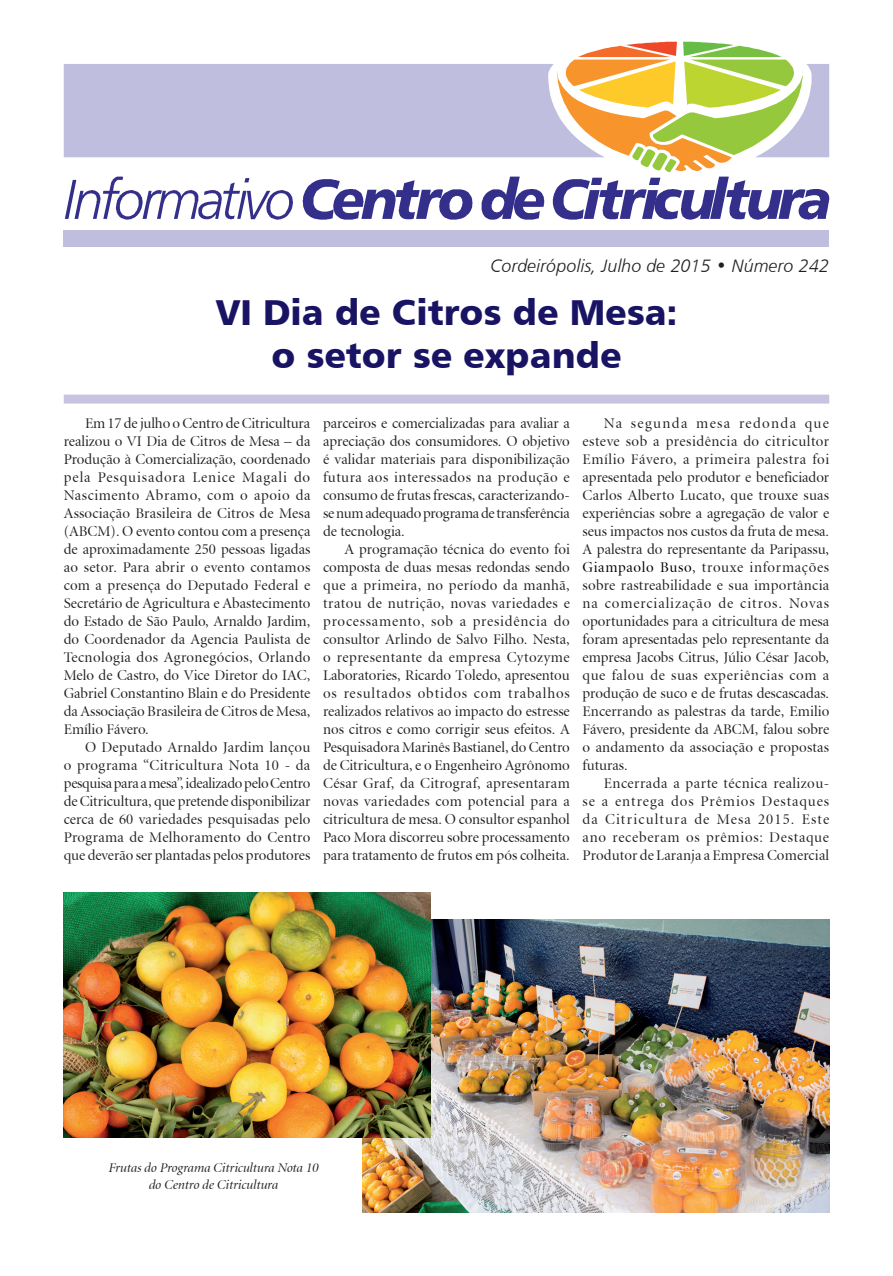
<style>
.page{position:relative;width:893px;height:1276px;background:#fff}
.page>*{position:absolute;margin:0;border:0;box-sizing:border-box;transform-origin:0 0}
.t1{font:36px/43.2px "Humanist 777 BT Black B";color:#191364;text-align:center}
.t2{font:18px "Humanist 777 BT Light Italic B";color:#231f20}
.t3{font:15px/18px "Atlante Display S Si Display";color:#231f20;text-align:justify}
.t4{font:italic 13.5px/16.5px "Atlante Display S Si Display";color:#231f20;text-align:center}
.s1{color:#000}
</style>
<div class="page">
<div style="left:64px;top:64px;width:489px;height:93px;background:#bfbede"></div>
<div style="left:64px;top:230px;width:765px;height:17px;background:#bfbede"></div>
<svg style="left:65px;top:177px;width:228px;height:43px"></svg>
<svg style="left:553px;top:42px;width:276px;height:178px"></svg>
<svg style="left:482px;top:177px;width:62px;height:43px"></svg>
<svg style="left:303px;top:179px;width:170px;height:41px"></svg>
<div style="left:64px;top:394px;width:765px;height:9px;background:#c6c4e1"></div>
<img style="left:363px;top:919px;width:466px;height:293px">
<img style="left:64px;top:892px;width:367px;height:245px">
<p class="t2" style="left:491px;top:254px;width:340px">Cordeirópolis, Julho de 2015 • Número 242</p>
<h1 class="t1" style="left:215px;top:290px;width:464px">VI Dia de Citros de Mesa: o setor se expande</h1>
<p class="t3" style="left:64px;top:414px;width:248px;text-indent:21px">Em 17 de julho o Centro de Citricultura realizou o VI Dia de Citros de Mesa – da Produção à Comercialização, coordenado pela Pesquisadora Lenice Magali do Nascimento Abramo, com o apoio da Associação Brasileira de Citros de Mesa (ABCM). O evento contou com a presença de aproximadamente 250 pessoas ligadas ao setor. Para abrir o evento contamos com a presença do Deputado Federal e Secretário de Agricultura e Abastecimento do Estado de São Paulo, Arnaldo Jardim, do Coordenador da Agencia Paulista de Tecnologia dos Agronegócios, Orlando Melo de Castro, do Vice Diretor do IAC, Gabriel Constantino Blain e do Presidente da Associação Brasileira de Citros de Mesa, Emílio Fávero.</p>
<p class="t3" style="left:64px;top:738px;width:248px;text-indent:21px">O Deputado Arnaldo Jardim lançou o programa “Citricultura Nota 10 - da pesquisa para a mesa”, idealizado pelo Centro de Citricultura, que pretende disponibilizar cerca de 60 variedades pesquisadas pelo Programa de Melhoramento do Centro que deverão ser plantadas pelos produtores</p>
<p class="t3" style="left:323px;top:414px;width:248px">parceiros e comercializadas para avaliar a apreciação dos consumidores. O objetivo é validar materiais para disponibilização futura aos interessados na produção e consumo de frutas frescas, caracterizando&shy;se num adequado programa de transferência de tecnologia.</p>
<p class="t3" style="left:323px;top:540px;width:248px;text-indent:21px">A programação técnica do evento foi composta de duas mesas redondas sendo que a primeira, no período da manhã, tratou de nutrição, novas variedades e processamento, sob a presidência do consultor Arlindo de Salvo Filho. Nesta, o representante da empresa Cytozyme Laboratories, Ricardo Toledo, apresentou os resultados obtidos com trabalhos realizados relativos ao impacto do estresse nos citros e como corrigir seus efeitos. A Pesquisadora Marinês Bastianel, do Centro de Citricultura, e o Engenheiro Agrônomo César Graf, da Citrograf, apresentaram novas variedades com potencial para a citricultura de mesa. O consultor espanhol Paco Mora discorreu sobre processamento para tratamento de frutos em pós colheita.</p>
<p class="t3" style="left:583px;top:414px;width:248px;text-indent:21px">Na segunda mesa redonda que esteve sob a presidência do citricultor Emílio Fávero, a primeira palestra foi apresentada pelo produtor e beneficiador Carlos Alberto Lucato, que trouxe suas experiências sobre a agregação de valor e seus impactos nos custos da fruta de mesa.<br>A palestra do representante da Paripassu, <span class="s1">Giampaolo Buso</span>, trouxe informações sobre rastreabilidade e sua importância na comercialização de citros. Novas oportunidades para a citricultura de mesa foram apresentadas pelo representante da empresa Jacobs Citrus, Júlio César Jacob, que falou de suas experiências com a produção de suco e de frutas descascadas.<br>Encerrando as palestras da tarde, Emilio Fávero, presidente da ABCM, falou sobre o andamento da associação e propostas futuras.</p>
<p class="t3" style="left:583px;top:774px;width:248px;text-indent:21px">Encerrada a parte técnica realizou&shy;se a entrega dos Prêmios Destaques da Citricultura de Mesa 2015. Este ano receberam os prêmios: Destaque Produtor de Laranja a Empresa Comercial</p>
<p class="t4" style="left:108px;top:1160px;width:211px">Frutas do Programa Citricultura Nota 10 do Centro de Citricultura</p>
</div>
